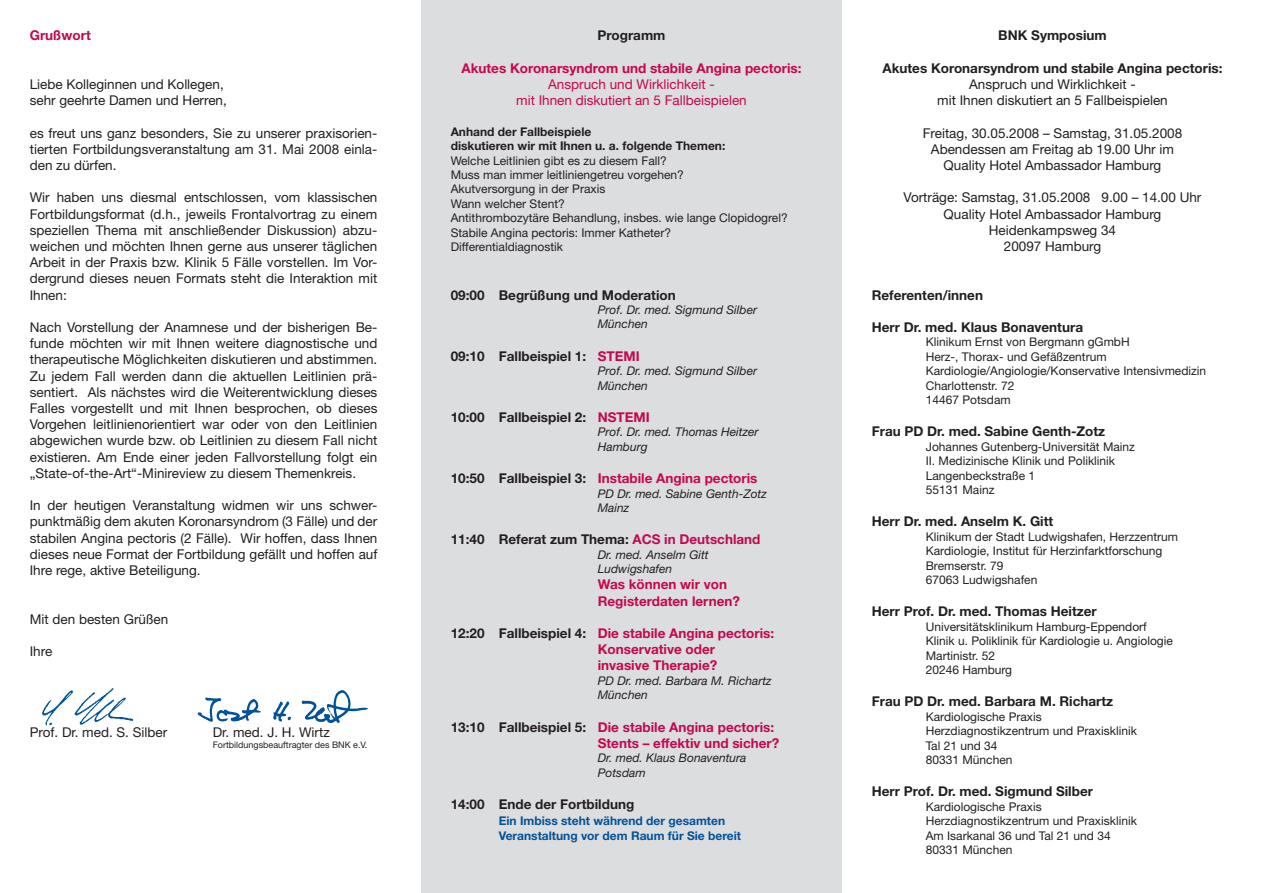
<style>
.page{position:relative;width:1263px;height:893px;background:#fff}
.page>*{position:absolute;margin:0;border:0;box-sizing:border-box;transform-origin:0 0}
.t1{font:13.5px/16.2px "Helvetica Neue";color:#231f20;text-align:justify}
.t2{font:700 13.5px "Helvetica Neue";color:#231f20}
.t3{font:700 13.5px/16.2px "Helvetica Neue";color:#c50750}
.t4{font:13.5px/16.2px "Helvetica Neue";color:#c50750;text-align:center}
.t5{font:12px/14.4px "Helvetica Neue";color:#231f20}
.t6{font:italic 12px/14.4px "Helvetica Neue";color:#231f20}
.t7{font:700 12px/14.4px "Helvetica Neue";color:#01529a}
.t8{font:700 12px/14.4px "Helvetica Neue";color:#231f20}
.t9{font:9px "Helvetica Neue";color:#231f20}
.s1{color:#c50750}
.s2{color:#231f20}
</style>
<div class="page">
<div style="left:421px;top:0;width:421px;height:893px;background:#dcdddf"></div>
<img style="left:42px;top:688px;width:91px;height:38px">
<img style="left:197px;top:690px;width:171px;height:34px">
<p class="t3" style="left:30px;top:27px;width:62px">Grußwort</p>
<p class="t1" style="left:30px;top:76px;width:199px">Liebe Kolleginnen und Kollegen, sehr geehrte Damen und Herren,</p>
<p class="t1" style="left:30px;top:124px;width:349px">es freut uns ganz besonders, Sie zu unserer praxisorien&shy;tierten Fortbildungsveranstaltung am 31. Mai 2008 einla&shy;den zu dürfen.</p>
<p class="t1" style="left:30px;top:189px;width:349px">Wir haben uns diesmal entschlossen, vom klassischen Fortbildungsformat (d.h., jeweils Frontalvortrag zu einem speziellen Thema mit anschließender Diskussion) abzu&shy;weichen und möchten Ihnen gerne aus unserer täglichen Arbeit in der Praxis bzw. Klinik 5 Fälle vorstellen. Im Vor&shy;dergrund dieses neuen Formats steht die Interaktion mit Ihnen:</p>
<p class="t1" style="left:30px;top:319px;width:349px">Nach Vorstellung der Anamnese und der bisherigen Be&shy;funde möchten wir mit Ihnen weitere diagnostische und therapeutische Möglichkeiten diskutieren und abstimmen.<br>Zu jedem Fall werden dann die aktuellen Leitlinien prä&shy;sentiert. Als nächstes wird die Weiterentwicklung dieses Falles vorgestellt und mit Ihnen besprochen, ob dieses Vorgehen leitlinienorientiert war oder von den Leitlinien abgewichen wurde bzw. ob Leitlinien zu diesem Fall nicht existieren. Am Ende einer jeden Fallvorstellung folgt ein „State-of-the-Art“-Minireview zu diesem Themenkreis.</p>
<p class="t1" style="left:30px;top:497px;width:349px">In der heutigen Veranstaltung widmen wir uns schwer&shy;punktmäßig dem akuten Koronarsyndrom (3 Fälle) und der stabilen Angina pectoris (2 Fälle). Wir hoffen, dass Ihnen dieses neue Format der Fortbildung gefällt und hoffen auf Ihre rege, aktive Beteiligung.</p>
<p class="t1" style="left:30px;top:610px;width:140px">Mit den besten Grüßen</p>
<p class="t1" style="left:30px;top:643px;width:24px">Ihre</p>
<p class="t1" style="left:30px;top:724px;width:139px">Prof. Dr. med. S. Silber</p>
<p class="t1" style="left:213px;top:724px;width:119px">Dr. med. J. H. Wirtz</p>
<p class="t9" style="left:213px;top:739px;width:156px">Fortbildungsbeauftragter des BNK e.V.</p>
<p class="t2" style="left:597px;top:27px;width:69px">Programm</p>
<p class="t3" style="left:461px;top:60px;width:341px">Akutes Koronarsyndrom und stabile Angina pectoris:</p>
<p class="t4" style="left:516px;top:76px;width:232px">Anspruch und Wirklichkeit -<br>mit Ihnen diskutiert an 5 Fallbeispielen</p>
<p class="t8" style="left:451px;top:124px;width:276px">Anhand der Fallbeispiele<br>diskutieren wir mit Ihnen u. a. folgende Themen:</p>
<p class="t5" style="left:451px;top:153px;width:338px">Welche Leitlinien gibt es zu diesem Fall?<br>Muss man immer leitliniengetreu vorgehen?<br>Akutversorgung in der Praxis<br>Wann welcher Stent?<br>Antithrombozytäre Behandlung, insbes. wie lange Clopidogrel?<br>Stabile Angina pectoris: Immer Katheter?<br>Differentialdiagnostik</p>
<p class="t2" style="left:451px;top:286px;width:227px">09:00 Begrüßung und Moderation</p>
<p class="t6" style="left:598px;top:302px;width:161px">Prof. Dr. med. Sigmund Silber<br>München</p>
<p class="t2" style="left:451px;top:348px;width:190px">09:10 Fallbeispiel 1: <span class="s1">STEMI</span></p>
<p class="t6" style="left:598px;top:363px;width:161px">Prof. Dr. med. Sigmund Silber<br>München</p>
<p class="t2" style="left:451px;top:409px;width:200px">10:00 Fallbeispiel 2: <span class="s1">NSTEMI</span></p>
<p class="t6" style="left:598px;top:425px;width:162px">Prof. Dr. med. Thomas Heitzer<br>Hamburg</p>
<p class="t3" style="left:451px;top:470px;width:308px"><span class="s2">10:50 Fallbeispiel 3:</span> Instabile Angina pectoris</p>
<p class="t6" style="left:598px;top:486px;width:170px">PD Dr. med. Sabine Genth-Zotz<br>Mainz</p>
<p class="t2" style="left:451px;top:531px;width:311px">11:40 Referat zum Thema: <span class="s1">ACS in Deutschland</span></p>
<p class="t6" style="left:598px;top:547px;width:112px">Dr. med. Anselm Gitt<br>Ludwigshafen</p>
<p class="t3" style="left:598px;top:576px;width:144px">Was können wir von<br>Registerdaten lernen?</p>
<p class="t3" style="left:598px;top:625px;width:178px;text-indent:-147px"><span class="s2">12:20 Fallbeispiel 4:</span> Die stabile Angina pectoris:<br>Konservative oder<br>invasive Therapie?</p>
<p class="t6" style="left:598px;top:673px;width:175px">PD Dr. med. Barbara M. Richartz<br>München</p>
<p class="t3" style="left:598px;top:718px;width:183px;text-indent:-147px"><span class="s2">13:10 Fallbeispiel 5:</span> Die stabile Angina pectoris:<br>Stents – effektiv und sicher?</p>
<p class="t6" style="left:598px;top:750px;width:150px">Dr. med. Klaus Bonaventura<br>Potsdam</p>
<p class="t2" style="left:451px;top:796px;width:185px">14:00 Ende der Fortbildung</p>
<p class="t7" style="left:499px;top:813px;width:244px">Ein Imbiss steht während der gesamten<br>Veranstaltung vor dem Raum für Sie bereit</p>
<p class="t2" style="left:998px;top:27px;width:110px">BNK Symposium</p>
<p class="t2" style="left:882px;top:60px;width:341px">Akutes Koronarsyndrom und stabile Angina pectoris:</p>
<p class="t1" style="left:937px;top:76px;width:232px;text-align:center">Anspruch und Wirklichkeit -<br>mit Ihnen diskutiert an 5 Fallbeispielen</p>
<p class="t1" style="left:923px;top:124px;width:261px;text-align:center">Freitag, 30.05.2008 – Samstag, 31.05.2008<br>Abendessen am Freitag ab 19.00 Uhr im<br>Quality Hotel Ambassador Hamburg</p>
<p class="t1" style="left:903px;top:189px;width:299px;text-align:center">Vorträge: Samstag, 31.05.2008 9.00 – 14.00 Uhr<br>Quality Hotel Ambassador Hamburg<br>Heidenkampsweg 34<br>20097 Hamburg</p>
<p class="t2" style="left:872px;top:286px;width:113px">Referenten/innen</p>
<p class="t2" style="left:872px;top:319px;width:213px">Herr Dr. med. Klaus Bonaventura</p>
<p class="t5" style="left:926px;top:335px;width:282px">Klinikum Ernst von Bergmann gGmbH<br>Herz-, Thorax- und Gefäßzentrum<br>Kardiologie/Angiologie/Konservative Intensivmedizin<br>Charlottenstr. 72<br>14467 Potsdam</p>
<p class="t2" style="left:872px;top:423px;width:235px">Frau PD Dr. med. Sabine Genth-Zotz</p>
<p class="t5" style="left:926px;top:439px;width:211px">Johannes Gutenberg-Universität Mainz<br>II. Medizinische Klinik und Poliklinik<br>Langenbeckstraße 1<br>55131 Mainz</p>
<p class="t2" style="left:872px;top:513px;width:183px">Herr Dr. med. Anselm K. Gitt</p>
<p class="t5" style="left:926px;top:529px;width:254px">Klinikum der Stadt Ludwigshafen, Herzzentrum Kardiologie, Institut für Herzinfarktforschung Bremserstr. 79<br>67063 Ludwigshafen</p>
<p class="t2" style="left:872px;top:603px;width:227px">Herr Prof. Dr. med. Thomas Heitzer</p>
<p class="t5" style="left:926px;top:619px;width:249px">Universitätsklinikum Hamburg-Eppendorf<br>Klinik u. Poliklinik für Kardiologie u. Angiologie<br>Martinistr. 52<br>20246 Hamburg</p>
<p class="t2" style="left:872px;top:693px;width:243px">Frau PD Dr. med. Barbara M. Richartz</p>
<p class="t5" style="left:926px;top:709px;width:213px">Kardiologische Praxis<br>Herzdiagnostikzentrum und Praxisklinik<br>Tal 21 und 34<br>80331 München</p>
<p class="t2" style="left:872px;top:783px;width:223px">Herr Prof. Dr. med. Sigmund Silber</p>
<p class="t5" style="left:926px;top:799px;width:213px">Kardiologische Praxis<br>Herzdiagnostikzentrum und Praxisklinik<br>Am Isarkanal 36 und Tal 21 und 34<br>80331 München</p>
</div>
